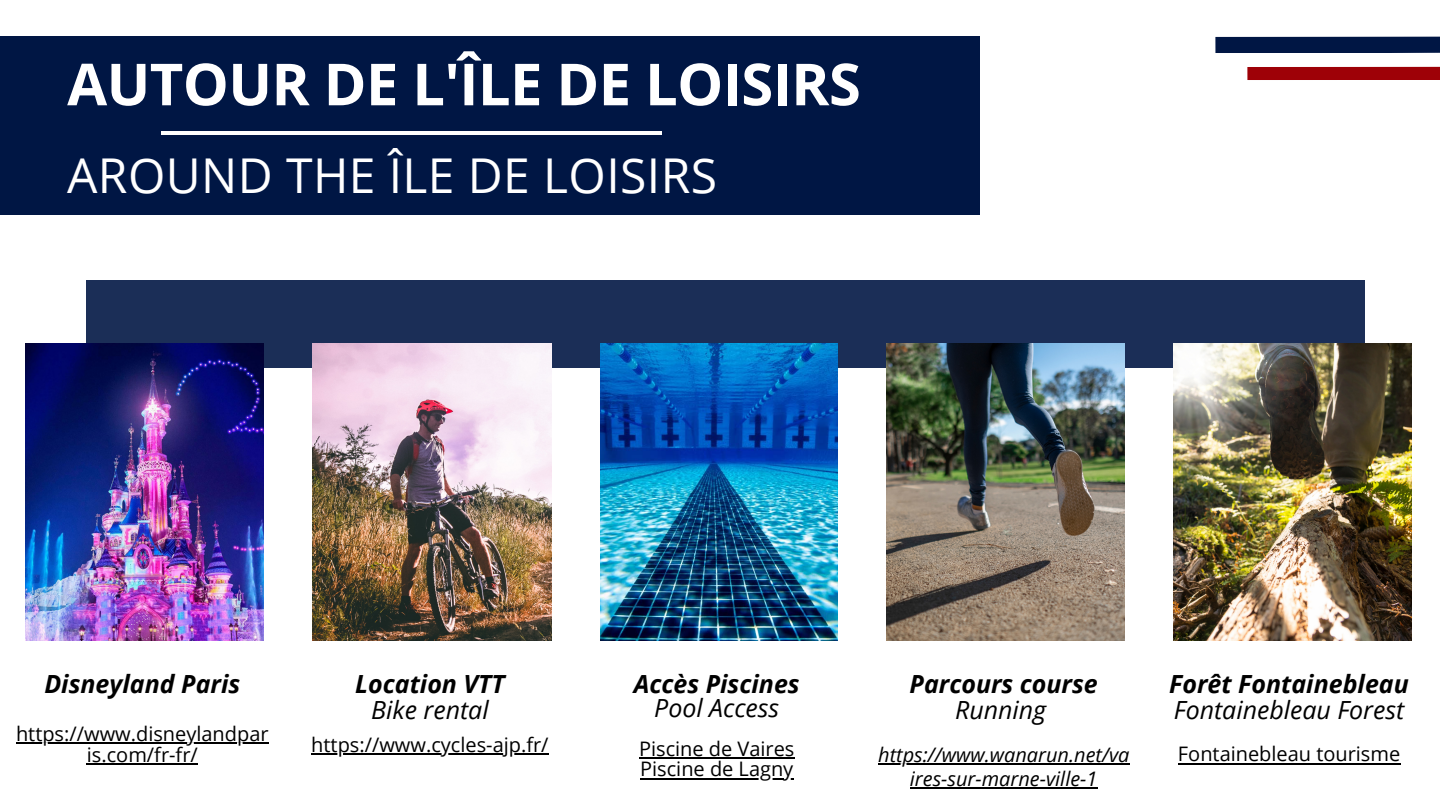
<style>
.page{position:relative;width:1440px;height:810px;background:#fff}
.page>*{position:absolute;margin:0;border:0;box-sizing:border-box;transform-origin:0 0}
.t1{font:700 58px "Open Sans";letter-spacing:-.01em;color:#fff}
.t2{font:48px "Open Sans";letter-spacing:.01em;color:#fff}
.t3{font:italic 700 25px "Open Sans";color:#000}
.t4{font:italic 25px "Open Sans";color:#000}
.t5{font:20px/21px "Open Sans";color:#000;text-align:center}
.t6{font:italic 20px/24px "Open Sans";color:#000;text-align:center}
</style>
<div class="page">
<div style="left:0;top:36px;width:980px;height:178px;background:#001644"></div>
<hr style="left:161px;top:131px;width:600px;height:3px;background:#fff">
<div style="left:86px;top:280px;width:1278px;height:87px;background:#1b2e57"></div>
<img style="left:25px;top:343px;width:238px;height:297px">
<img style="left:313px;top:343px;width:238px;height:297px">
<img style="left:601px;top:343px;width:236px;height:297px">
<img style="left:887px;top:343px;width:237px;height:297px">
<img style="left:1174px;top:343px;width:238px;height:297px">
<svg style="left:1215px;top:36px;width:225px;height:44px"></svg>
<hr style="left:16px;top:743px;width:253px;height:1px;background:#000">
<hr style="left:87px;top:764px;width:111px;height:1px;background:#000">
<hr style="left:311px;top:753px;width:238px;height:2px;background:#000">
<hr style="left:639px;top:758px;width:156px;height:1px;background:#000">
<hr style="left:640px;top:778px;width:154px;height:1px;background:#000">
<hr style="left:878px;top:764px;width:251px;height:1px;background:#000">
<hr style="left:910px;top:788px;width:188px;height:1px;background:#000">
<hr style="left:1178px;top:763px;width:222px;height:1px;background:#000">
<svg style="left:662px;top:131px;width:99px;height:3px"></svg>
<p class="t1" style="left:67px;top:43px;width:795px">AUTOUR DE L'ÎLE DE LOISIRS</p>
<p class="t2" style="left:67px;top:142px;width:651px">AROUND THE ÎLE DE LOISIRS</p>
<p class="t3" style="left:44px;top:666px;width:197px">Disneyland Paris</p>
<p class="t5" style="left:16px;top:723px;width:254px">https://www.disneylandpar is.com/fr-fr/</p>
<p class="t3" style="left:355px;top:666px;width:151px">Location VTT</p>
<p class="t4" style="left:371px;top:693px;width:119px">Bike rental</p>
<p class="t5" style="left:311px;top:733px;width:239px">https://www.cycles-ajp.fr/</p>
<p class="t3" style="left:634px;top:666px;width:168px">Accès Piscines</p>
<p class="t4" style="left:654px;top:690px;width:127px">Pool Access</p>
<p class="t5" style="left:639px;top:738px;width:157px">Piscine de Vaires</p>
<p class="t5" style="left:640px;top:758px;width:155px">Piscine de Lagny</p>
<p class="t3" style="left:910px;top:666px;width:190px">Parcours course</p>
<p class="t4" style="left:955px;top:693px;width:92px">Running</p>
<p class="t6" style="left:878px;top:742px;width:253px">https://www.wanarun.net/va ires-sur-marne-ville-1</p>
<p class="t3" style="left:1169px;top:666px;width:241px">Forêt Fontainebleau</p>
<p class="t4" style="left:1174px;top:693px;width:232px">Fontainebleau Forest</p>
<p class="t5" style="left:1178px;top:743px;width:224px">Fontainebleau tourisme</p>
</div>
